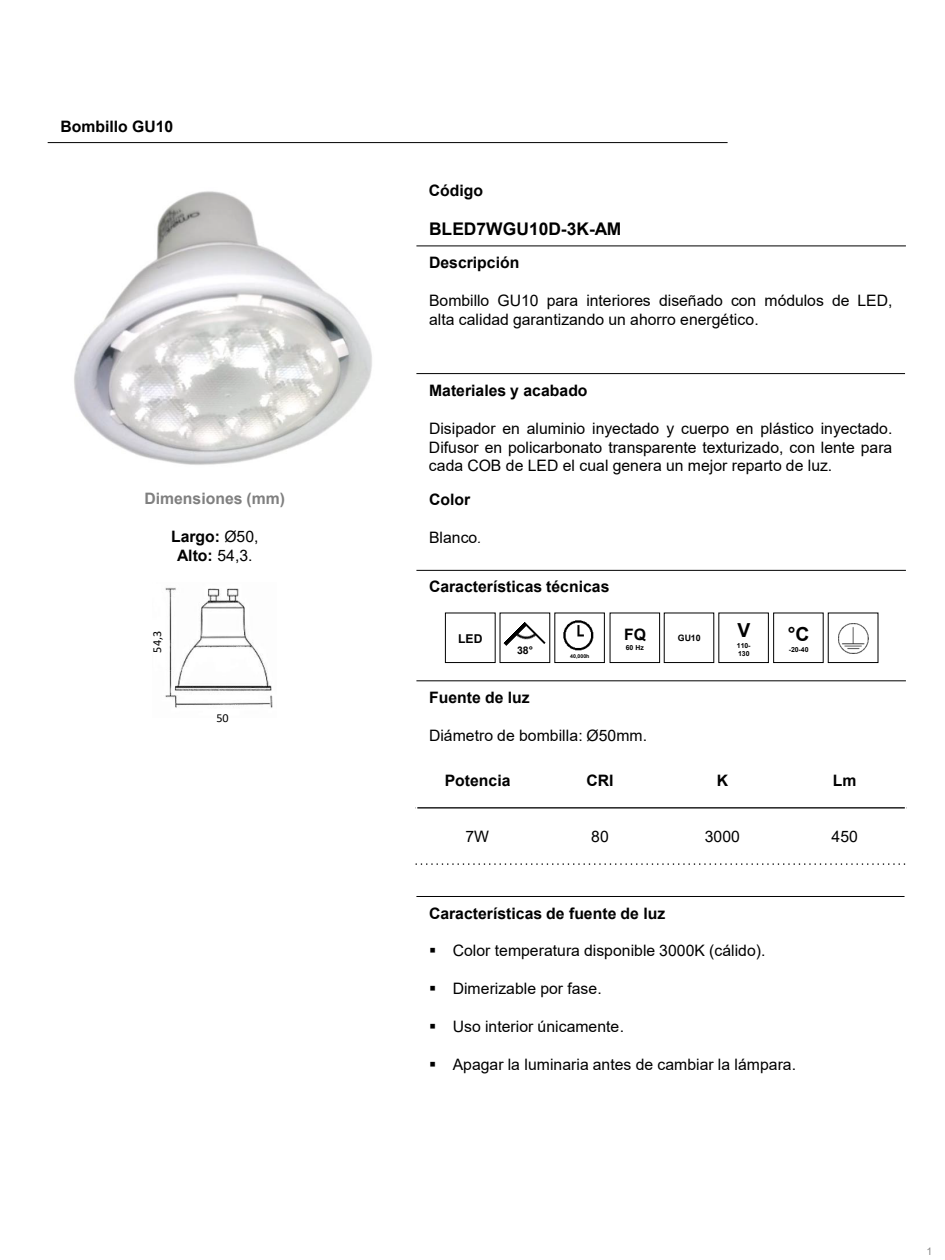
<style>
.page{position:relative;width:945px;height:1260px;background:#fff}
.page>*{position:absolute;margin:0;border:0;box-sizing:border-box;transform-origin:0 0}
.t1{font:700 19.25px "Arial";color:#000}
.t2{font:700 17.5px "Arial";color:#000}
.t3{font:15.75px/18.9px "Arial";color:#000}
.t4{font:700 15.75px/18.9px "Arial";color:#000;text-align:center}
.t5{font:700 15.75px "Arial";color:#7f7f7f}
.t6{font:12.25px "Calibri";color:#000}
.t7{font:700 12.25px "Arial";color:#000}
.t8{font:700 10.5px "Arial";color:#000}
.t9{font:10.5px "Arial";color:#898989}
.t10{font:700 8.75px "Arial";color:#000}
.t11{font:700 7px/8.4px "Arial";letter-spacing:-.01em;color:#000}
.t12{font:700 5.25px "Arial";letter-spacing:.005em;color:#000}
.s1{font-weight:400}
.s2{font-style:italic;font-size:14px}
</style>
<div class="page">
<img style="left:165px;top:587px;width:108px;height:121px">
<img style="left:74px;top:191px;width:298px;height:274px">
<hr style="left:48px;top:142px;width:680px;height:1px;background:#000">
<hr style="left:416px;top:373px;width:489px;height:1px;background:#000">
<hr style="left:416px;top:570px;width:490px;height:1px;background:#000">
<hr style="left:416px;top:246px;width:490px;height:1px;background:#000">
<hr style="left:416px;top:681px;width:490px;height:1px;background:#000">
<hr style="left:416px;top:896px;width:489px;height:1px;background:#000">
<div style="left:445px;top:613px;width:50px;height:50px;border:1px solid #000"></div>
<div style="left:773px;top:613px;width:50px;height:50px;border:1px solid #000"></div>
<div style="left:719px;top:613px;width:50px;height:50px;border:1px solid #000"></div>
<div style="left:610px;top:613px;width:50px;height:50px;background:#fff;border:1px solid #000"></div>
<div style="left:555px;top:613px;width:50px;height:50px;background:#fff;border:1px solid #000"></div>
<img style="left:563px;top:620px;width:31px;height:31px">
<img style="left:503px;top:622px;width:43px;height:42px">
<img style="left:838px;top:623px;width:30px;height:30px">
<hr style="left:416px;top:807px;width:491px;height:2px;background:#000">
<hr style="left:416px;top:751px;width:1px;height:114px;background:#fff">
<hr style="left:905px;top:751px;width:2px;height:114px;background:#fff">
<svg style="left:416px;top:863px;width:490px;height:2px"></svg>
<p class="t4" style="left:60px;top:118px;width:114px">Bombillo GU10</p>
<p class="t5" style="left:144px;top:487px;width:142px">Dimensiones (mm)</p>
<p class="t4" style="left:171px;top:527px;width:89px">Largo: <span class="s1">Ø50,<br></span>Alto: <span class="s1">54,3.</span></p>
<p class="t6" style="left:149px;top:653px;width:23px;rotate:-90deg">54,3</p>
<p class="t6" style="left:216px;top:709px;width:14px">50</p>
<p class="t4" style="left:429px;top:181px;width:56px">Código</p>
<p class="t2" style="left:429px;top:217px;width:194px">BLED7WGU10D-3K-AM</p>
<p class="t4" style="left:429px;top:253px;width:92px">Descripción</p>
<p class="t3" style="left:429px;top:291px;width:465px">Bombillo GU10 para interiores diseñado con módulos de LED, alta calidad garantizando un ahorro energético.</p>
<p class="t4" style="left:429px;top:381px;width:160px">Materiales y acabado</p>
<p class="t3" style="left:429px;top:419px;width:465px;text-align:justify">Disipador en aluminio inyectado y cuerpo en plástico inyectado.<br>Difusor en policarbonato transparente texturizado, con lente para cada COB de LED el cual genera un mejor reparto de luz.</p>
<p class="t4" style="left:429px;top:490px;width:43px">Color</p>
<p class="t3" style="left:429px;top:528px;width:54px">Blanco<span class="s2">.</span></p>
<p class="t4" style="left:429px;top:577px;width:182px">Características técnicas</p>
<p class="t1" style="left:737px;top:616px;width:14px">V</p>
<p class="t11" style="left:737px;top:641px;width:15px">110-<br>130</p>
<p class="t7" style="left:458px;top:630px;width:26px">LED</p>
<p class="t1" style="left:788px;top:621px;width:23px">°C</p>
<p class="t11" style="left:789px;top:645px;width:21px">-20-40</p>
<p class="t4" style="left:624px;top:625px;width:23px">FQ</p>
<p class="t10" style="left:678px;top:632px;width:24px">GU10</p>
<p class="t11" style="left:626px;top:643px;width:20px">60 Hz</p>
<p class="t8" style="left:517px;top:643px;width:18px">38°</p>
<p class="t12" style="left:570px;top:652px;width:21px">40,000h</p>
<p class="t4" style="left:429px;top:688px;width:102px">Fuente de luz</p>
<p class="t3" style="left:429px;top:726px;width:220px">Diámetro de bombilla: Ø50mm.</p>
<p class="t4" style="left:445px;top:771px;width:67px">Potencia</p>
<p class="t4" style="left:586px;top:771px;width:29px">CRI</p>
<p class="t4" style="left:717px;top:771px;width:13px">K</p>
<p class="t4" style="left:833px;top:771px;width:25px">Lm</p>
<p class="t3" style="left:466px;top:827px;width:25px">7W</p>
<p class="t3" style="left:591px;top:827px;width:19px">80</p>
<p class="t3" style="left:705px;top:827px;width:37px">3000</p>
<p class="t3" style="left:832px;top:827px;width:28px">450</p>
<p class="t4" style="left:429px;top:904px;width:238px">Características de fuente de luz</p>
<p class="t3" style="left:429px;top:941px;width:338px">▪ Color temperatura disponible 3000K (cálido).</p>
<p class="t3" style="left:429px;top:979px;width:174px">▪ Dimerizable por fase.</p>
<p class="t3" style="left:429px;top:1017px;width:197px">▪ Uso interior únicamente.</p>
<p class="t3" style="left:429px;top:1055px;width:369px">▪ Apagar la luminaria antes de cambiar la lámpara.</p>
<p class="t9" style="left:927px;top:1244px;width:7px">1</p>
</div>
